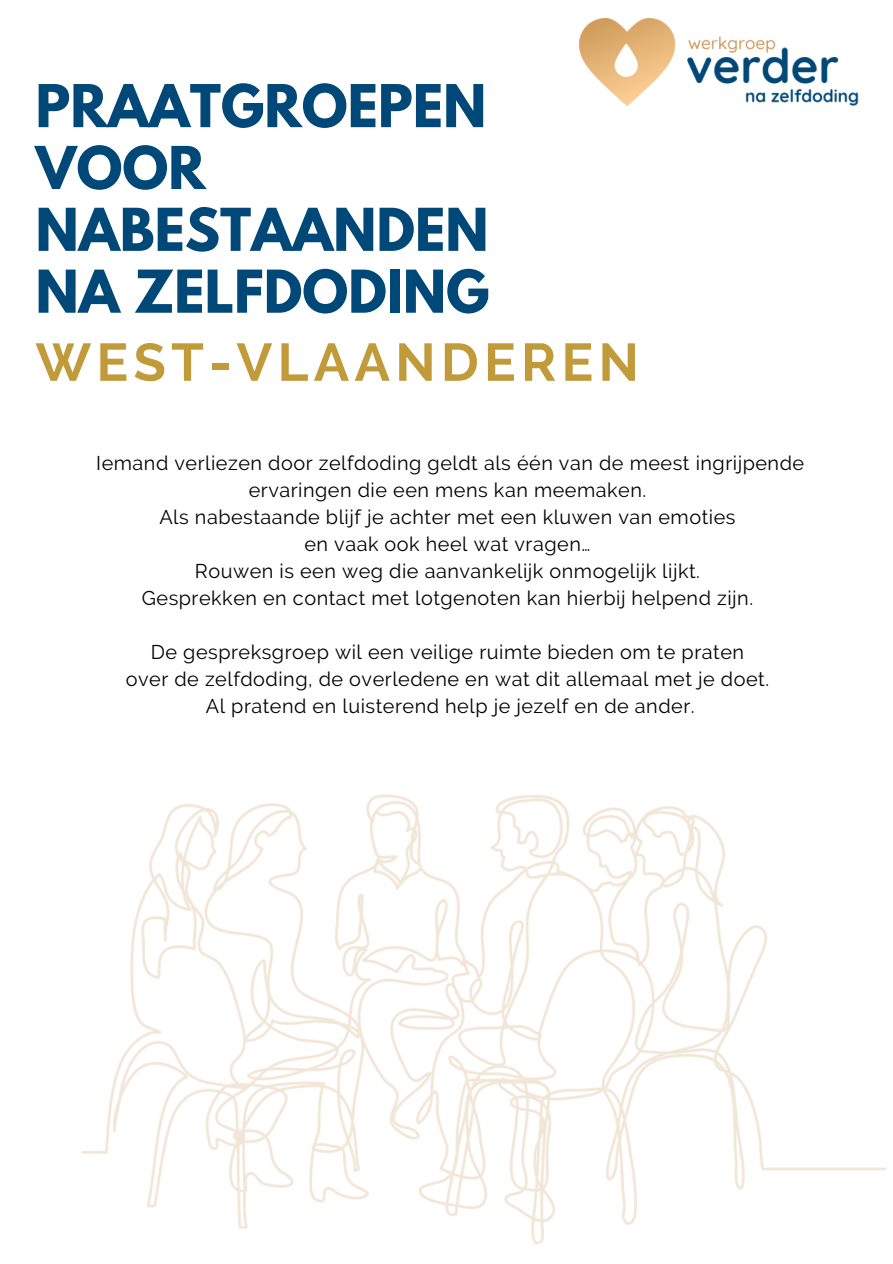
<style>
.page{position:relative;width:893px;height:1264px;background:#fff}
.page>*{position:absolute;margin:0;border:0;box-sizing:border-box;transform-origin:0 0}
.t1{font:700 52.8px "Raleway";letter-spacing:.1em;color:#c19a3a}
.t2{font:700 52.2px/61.8px "League Spartan";color:#004877}
.t3{font:19.8px/27px "Raleway";letter-spacing:.025em;color:#000;text-align:center}
</style>
<div class="page">
<img style="left:579px;top:18px;width:279px;height:89px">
<img style="left:82px;top:794px;width:805px;height:451px">
<p class="t2" style="left:35px;top:82px;width:452px">PRAATGROEPEN</p>
<p class="t2" style="left:35px;top:144px;width:454px">VOOR<br>NABESTAANDEN</p>
<p class="t2" style="left:35px;top:267px;width:455px">NA ZELFDODING</p>
<p class="t1" style="left:35px;top:331px;width:604px">WEST-VLAANDEREN</p>
<p class="t3" style="left:96px;top:450px;width:709px">Iemand verliezen door zelfdoding geldt als één van de meest ingrijpende ervaringen die een mens kan meemaken.</p>
<p class="t3" style="left:159px;top:504px;width:577px">Als nabestaande blijf je achter met een kluwen van emoties</p>
<p class="t3" style="left:304px;top:531px;width:287px">en vaak ook heel wat vragen…</p>
<p class="t3" style="left:195px;top:558px;width:506px">Rouwen is een weg die aanvankelijk onmogelijk lijkt.</p>
<p class="t3" style="left:142px;top:585px;width:612px">Gesprekken en contact met lotgenoten kan hierbij helpend zijn.</p>
<p class="t3" style="left:151px;top:638px;width:594px">De gespreksgroep wil een veilige ruimte bieden om te praten</p>
<p class="t3" style="left:126px;top:665px;width:644px">over de zelfdoding, de overledene en wat dit allemaal met je doet.</p>
<p class="t3" style="left:206px;top:692px;width:490px">Al pratend en luisterend help je jezelf en de ander.</p>
</div>
